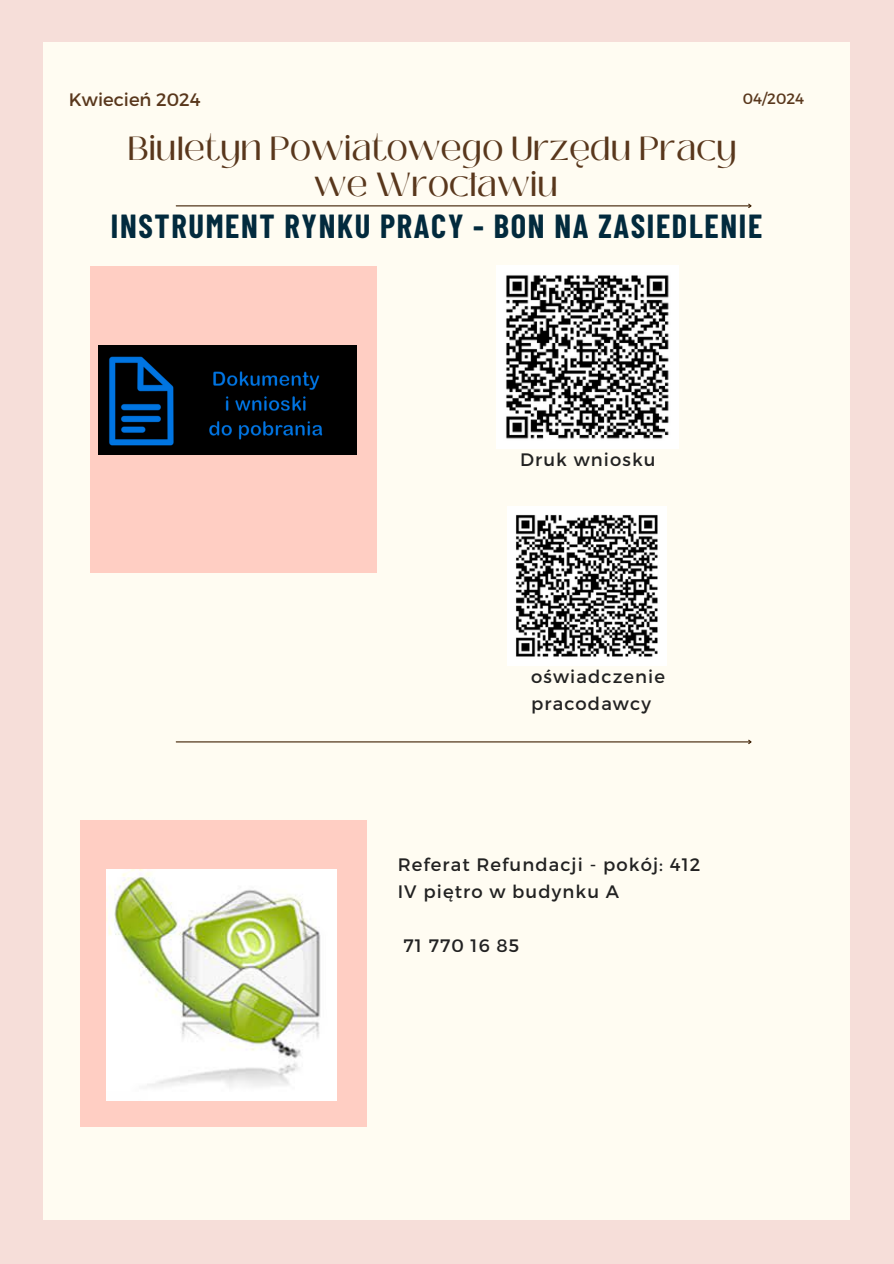
<style>
.page{position:relative;width:894px;height:1264px;background:#fff}
.page>*{position:absolute;margin:0;border:0;box-sizing:border-box;transform-origin:0 0}
.t1{font:33.3px/36px "Black Mango";color:#59371c;text-align:center}
.t2{font:700 32.55px "Barlow Condensed";letter-spacing:.05em;color:#022a3d}
.t3{font:18px/27px "Montserrat";letter-spacing:.06em;color:#222}
.t4{font:18px "Montserrat";color:#59371c}
.t5{font:15px "Montserrat";color:#59371c}
</style>
<div class="page">
<div style="left:0;top:0;width:893px;height:1263px;background:#f6ded9"></div>
<div style="left:43px;top:43px;width:806px;height:1177px;background:#fffcf2"></div>
<div style="left:90px;top:266px;width:287px;height:307px;background:#ffcec3"></div>
<hr style="left:176px;top:205px;width:574px;height:1px;background:#402104">
<svg style="left:747px;top:203px;width:5px;height:5px"></svg>
<hr style="left:176px;top:741px;width:574px;height:1px;background:#402104">
<svg style="left:747px;top:739px;width:5px;height:5px"></svg>
<div style="left:80px;top:819px;width:287px;height:307px;background:#ffcec3"></div>
<img style="left:98px;top:346px;width:258px;height:109px">
<img style="left:496px;top:266px;width:182px;height:182px">
<img style="left:507px;top:506px;width:159px;height:159px">
<img style="left:106px;top:870px;width:231px;height:230px">
<p class="t4" style="left:69px;top:88px;width:133px">Kwiecień 2024</p>
<h3 class="t5" style="left:742px;top:88px;width:63px">04/2024</h3>
<h3 class="t1" style="left:127px;top:131px;width:610px">Biuletyn Powiatowego Urzędu Pracy we Wrocławiu</h3>
<h3 class="t2" style="left:111px;top:205px;width:652px">INSTRUMENT RYNKU PRACY - BON NA ZASIEDLENIE</h3>
<p class="t3" style="left:520px;top:445px;width:137px">Druk wniosku</p>
<h3 class="t3" style="left:531px;top:662px;width:135px">oświadczenie pracodawcy</h3>
<h3 class="t3" style="left:397px;top:850px;width:304px">Referat Refundacji - pokój: 412<br>IV piętro w budynku A</h3>
<p class="t3" style="left:403px;top:931px;width:117px">71 770 16 85</p>
</div>
